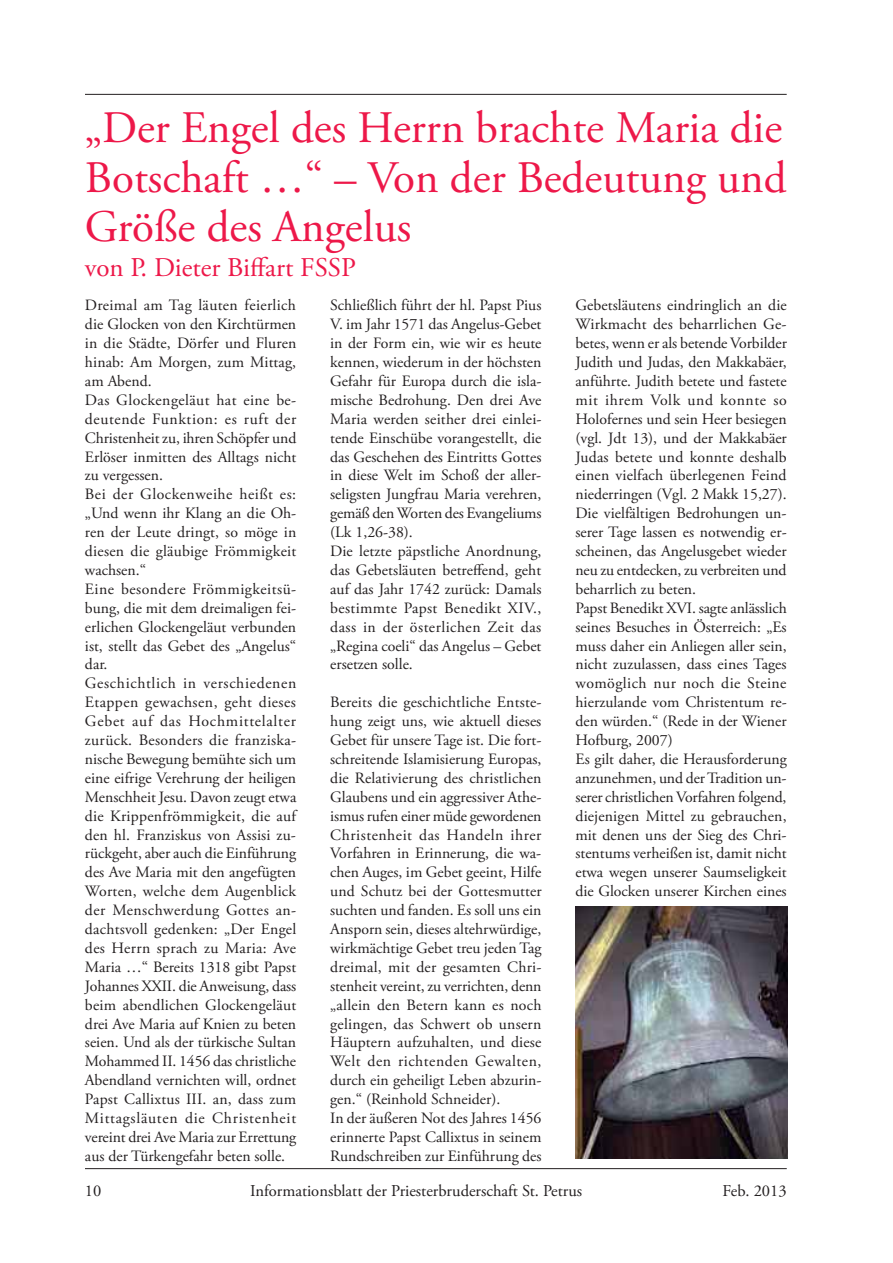
<style>
.page{position:relative;width:893px;height:1263px;background:#fff}
.page>*{position:absolute;margin:0;border:0;box-sizing:border-box;transform-origin:0 0}
.t1{font:45px/49.5px "Adobe Garamond Pro";color:#ed1849;text-align:justify}
.t2{font:27px "Adobe Garamond Pro";color:#ed1849}
.t3{font:16.5px "Adobe Garamond Pro";color:#231f20}
.t4{font:15.75px/18.9px "Adobe Garamond Pro";color:#231f20}
</style>
<div class="page">
<hr style="left:85px;top:1168px;width:702px;height:1px;background:#231f20">
<hr style="left:85px;top:94px;width:702px;height:1px;background:#231f20">
<img style="left:575px;top:907px;width:212px;height:252px">
<h1 class="t1" style="left:85px;top:107px;width:703px">„Der Engel des Herrn brachte Maria die Botschaft …“ – Von der Bedeutung und Größe des Angelus</h1>
<h2 class="t2" style="left:85px;top:256px;width:272px">von P. Dieter Biffart FSSP</h2>
<p class="t4" style="left:85px;top:297px;width:213px">Dreimal am Tag läuten feierlich die Glocken von den Kirchtürmen in die Städte, Dörfer und Fluren hinab: Am Morgen, zum Mittag, am Abend.<br>Das Glockengeläut hat eine be&shy;deutende Funktion: es ruft der<br>Christenheit zu, ihren Schöpfer und<br>Erlöser inmitten des Alltags nicht zu vergessen.<br>Bei der Glockenweihe heißt es: „Und wenn ihr Klang an die Oh&shy;ren der Leute dringt, so möge in diesen die gläubige Frömmigkeit wachsen.“<br>Eine besondere Frömmigkeitsü&shy;bung, die mit dem dreimaligen fei&shy;erlichen Glockengeläut verbunden ist, stellt das Gebet des „Angelus“ dar.<br>Geschichtlich in verschiedenen<br>Etappen gewachsen, geht dieses<br>Gebet auf das Hochmittelalter zurück. Besonders die franziska&shy;nische Bewegung bemühte sich um eine eifrige Verehrung der heiligen<br>Menschheit Jesu. Davon zeugt etwa die Krippenfrömmigkeit, die auf den hl. Franziskus von Assisi zu&shy;rückgeht, aber auch die Einführung des Ave Maria mit den angefügten<br>Worten, welche dem Augenblick der Menschwerdung Gottes an&shy;dachtsvoll gedenken: „Der Engel des Herrn sprach zu Maria: Ave<br>Maria …“ Bereits 1318 gibt Papst<br>Johannes XXII. die Anweisung, dass beim abendlichen Glockengeläut drei Ave Maria auf Knien zu beten seien. Und als der türkische Sultan<br>Mohammed II. 1456 das christliche<br>Abendland vernichten will, ordnet<br>Papst Callixtus III. an, dass zum<br>Mittagsläuten die Christenheit vereint drei Ave Maria zur Errettung aus der Türkengefahr beten solle.</p>
<p class="t4" style="left:330px;top:297px;width:213px">Schließlich führt der hl. Papst Pius<br>V. im Jahr 1571 das Angelus-Gebet in der Form ein, wie wir es heute kennen, wiederum in der höchsten<br>Gefahr für Europa durch die isla&shy;mische Bedrohung. Den drei Ave<br>Maria werden seither drei einlei&shy;tende Einschübe vorangestellt, die das Geschehen des Eintritts Gottes in diese Welt im Schoß der aller&shy;seligsten Jungfrau Maria verehren, gemäß den Worten des Evangeliums (Lk 1,26-38).<br>Die letzte päpstliche Anordnung, das Gebetsläuten betreffend, geht auf das Jahr 1742 zurück: Damals bestimmte Papst Benedikt XIV., dass in der österlichen Zeit das „Regina coeli“ das Angelus – Gebet ersetzen solle.</p>
<p class="t4" style="left:330px;top:694px;width:213px">Bereits die geschichtliche Entste&shy;hung zeigt uns, wie aktuell dieses Gebet für unsere Tage ist. Die fort&shy;schreitende Islamisierung Europas, die Relativierung des christlichen Glaubens und ein aggressiver Athe&shy;ismus rufen einer müde gewordenen Christenheit das Handeln ihrer Vorfahren in Erinnerung, die wa&shy;chen Auges, im Gebet geeint, Hilfe und Schutz bei der Gottesmutter suchten und fanden. Es soll uns ein Ansporn sein, dieses altehrwürdige, wirkmächtige Gebet treu jeden Tag dreimal, mit der gesamten Chri&shy;stenheit vereint, zu verrichten, denn „allein den Betern kann es noch gelingen, das Schwert ob unsern Häuptern aufzuhalten, und diese Welt den richtenden Gewalten, durch ein geheiligt Leben abzurin&shy;gen.“ (Reinhold Schneider).<br>In der äußeren Not des Jahres 1456 erinnerte Papst Callixtus in seinem Rundschreiben zur Einführung des</p>
<p class="t4" style="left:575px;top:297px;width:213px">Gebetsläutens eindringlich an die Wirkmacht des beharrlichen Ge&shy;betes, wenn er als betende Vorbilder Judith und Judas, den Makkabäer, anführte. Judith betete und fastete mit ihrem Volk und konnte so Holofernes und sein Heer besiegen (vgl. Jdt 13), und der Makkabäer Judas betete und konnte deshalb einen vielfach überlegenen Feind niederringen (Vgl. 2 Makk 15,27).<br>Die vielfältigen Bedrohungen un&shy;serer Tage lassen es notwendig er&shy;scheinen, das Angelusgebet wieder neu zu entdecken, zu verbreiten und beharrlich zu beten.<br>Papst Benedikt XVI. sagte anlässlich seines Besuches in Österreich: „Es muss daher ein Anliegen aller sein, nicht zuzulassen, dass eines Tages womöglich nur noch die Steine hierzulande vom Christentum re&shy;den würden.“ (Rede in der Wiener Hofburg, 2007)<br>Es gilt daher, die Herausforderung anzunehmen, und der Tradition un&shy;serer christlichen Vorfahren folgend, diejenigen Mittel zu gebrauchen, mit denen uns der Sieg des Chri&shy;stentums verheißen ist, damit nicht etwa wegen unserer Saumseligkeit die Glocken unserer Kirchen eines</p>
<p class="t3" style="left:85px;top:1184px;width:18px">10</p>
<p class="t3" style="left:250px;top:1184px;width:334px">Informationsblatt der Priesterbruderschaft St. Petrus</p>
<p class="t3" style="left:723px;top:1184px;width:66px">Feb. 2013</p>
</div>
